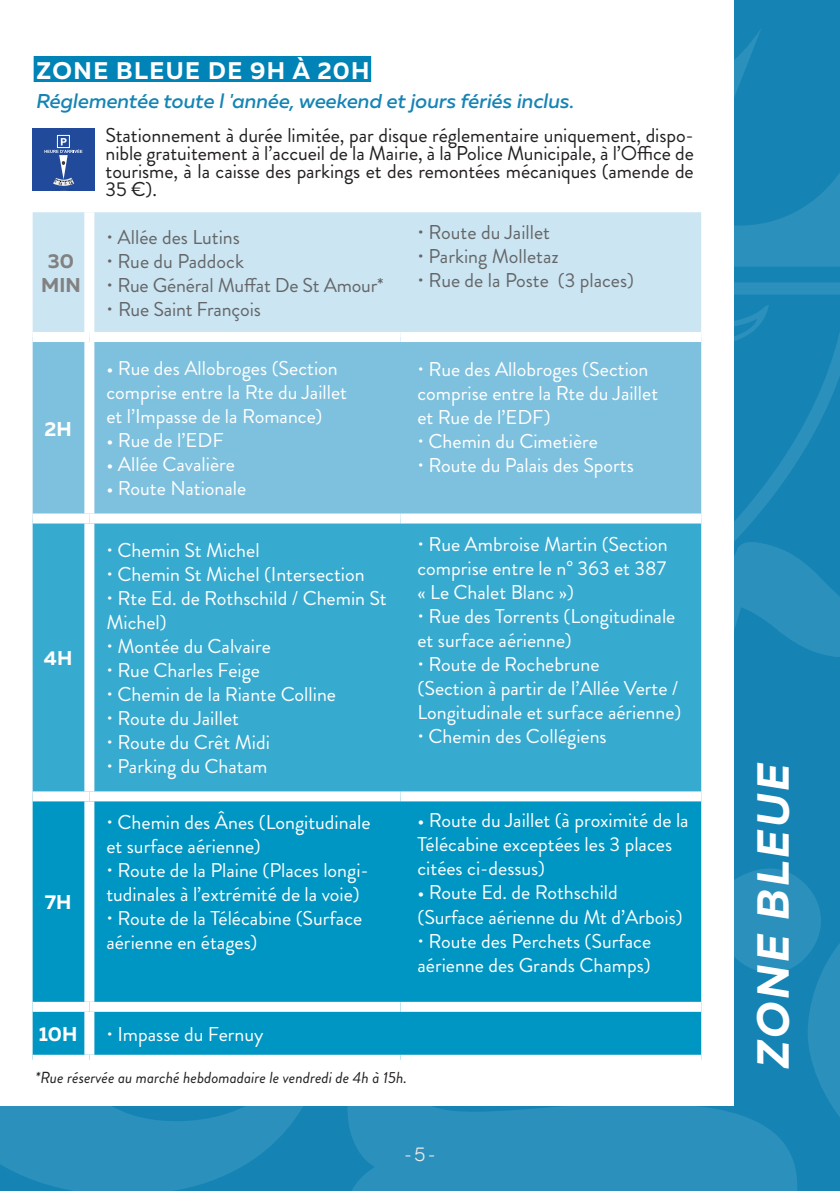
<style>
.page{position:relative;width:840px;height:1191px;background:#fff}
.page>*{position:absolute;margin:0;border:0;box-sizing:border-box;transform-origin:0 0}
.t1{font:italic 700 44.8px "Muller";letter-spacing:.06em;color:#fff}
.t2{font:700 24px "Muller";letter-spacing:.06em;color:#fff}
.t3{font:20px/24px "Brandon Grotesque";color:#fff}
.t4{font:20px/18px "Brandon Grotesque";letter-spacing:-.005em;color:#231f20;text-align:justify}
.t5{font:20px "Brandon Grotesque";color:#646769}
.t6{font:italic 500 20px "Muller";color:#1584b5}
.t7{font:700 20px "Muller";letter-spacing:.005em;color:#fff}
.t8{font:700 20px/24px "Muller";color:#828182;text-align:center}
.t9{font:20px "Bariol";color:#e9e9e9}
.t10{font:italic 16px "Brandon Grotesque";color:#231f20}
.s1{font-family:"Muller"}
</style>
<div class="page">
<div style="left:0;top:0;width:839px;height:1191px;background:#1584b5"></div>
<svg style="left:732px;top:0;width:29px;height:169px"></svg>
<svg style="left:732px;top:295px;width:107px;height:207px"></svg>
<svg style="left:732px;top:169px;width:107px;height:126px;fill:#2b90bc"></svg>
<svg style="left:732px;top:545px;width:107px;height:115px"></svg>
<svg style="left:0;top:1106px;width:303px;height:85px;fill:#2b90bc"></svg>
<svg style="left:821px;top:945px;width:18px;height:171px"></svg>
<svg style="left:347px;top:855px;width:474px;height:336px;fill:#2b90bc"></svg>
<svg style="left:732px;top:305px;width:36px;height:293px"></svg>
<div style="left:0;top:0;width:732px;height:1106px;background:#fff"></div>
<div style="left:34px;top:56px;width:337px;height:26px;background:#0083b6"></div>
<div style="left:33px;top:128px;width:62px;height:62px;background:#224a9c"></div>
<div style="left:57px;top:135px;width:13px;height:13px;border:1px solid #fff"></div>
<svg style="left:44px;top:138px;width:38px;height:53px"></svg>
<div style="left:33px;top:212px;width:667px;height:120px;background:#cce5f2"></div>
<div style="left:33px;top:342px;width:667px;height:171px;background:#7ec1de"></div>
<div style="left:33px;top:523px;width:667px;height:268px;background:#37aad0"></div>
<div style="left:33px;top:801px;width:667px;height:253px;background:#0096c3"></div>
<div style="left:84px;top:342px;width:10px;height:171px;background:#fff"></div>
<div style="left:84px;top:523px;width:10px;height:268px;background:#fff"></div>
<div style="left:84px;top:801px;width:10px;height:200px;background:#fff"></div>
<div style="left:33px;top:1001px;width:56px;height:10px;background:#fff"></div>
<div style="left:89px;top:1001px;width:311px;height:10px;background:#fff"></div>
<div style="left:84px;top:1011px;width:10px;height:43px;background:#fff"></div>
<div style="left:400px;top:1001px;width:300px;height:10px;background:#fff"></div>
<div style="left:84px;top:212px;width:10px;height:120px;background:#fff"></div>
<p class="t2" style="left:37px;top:55px;width:334px">ZONE BLEUE DE 9H À 20H</p>
<p class="t6" style="left:36px;top:89px;width:539px">Réglementée toute l 'année, weekend et jours fériés inclus.</p>
<p class="t8" style="left:41px;top:249px;width:41px">30<br>MIN</p>
<p class="t7" style="left:44px;top:416px;width:29px">2H</p>
<p class="t7" style="left:44px;top:646px;width:30px">4H</p>
<p class="t7" style="left:45px;top:890px;width:28px">7H</p>
<p class="t4" style="left:106px;top:126px;width:589px">Stationnement à durée limitée, par disque réglementaire uniquement, dispo&shy;nible gratuitement à l’accueil de la Mairie, à la Police Municipale, à l’Office de tourisme, à la caisse des parkings et des remontées mécaniques (amende de 35 €).</p>
<p class="t5" style="left:106px;top:223px;width:135px"><span class="s1">•</span> Allée des Lutins</p>
<p class="t5" style="left:106px;top:247px;width:139px"><span class="s1">•</span> Rue du Paddock</p>
<p class="t5" style="left:106px;top:271px;width:279px"><span class="s1">•</span> Rue Général Muffat De St Amour*</p>
<p class="t5" style="left:106px;top:295px;width:156px"><span class="s1">•</span> Rue Saint François</p>
<p class="t3" style="left:106px;top:356px;width:242px">• Rue des Allobroges (Section comprise entre la Rte du Jaillet et l’Impasse de la Romance)</p>
<p class="t3" style="left:106px;top:428px;width:119px">• Rue de l’EDF</p>
<p class="t3" style="left:106px;top:452px;width:130px">• Allée Cavalière</p>
<p class="t3" style="left:106px;top:476px;width:141px">• Route Nationale</p>
<p class="t3" style="left:106px;top:538px;width:155px"><span class="s1">•</span> Chemin St Michel</p>
<p class="t3" style="left:106px;top:562px;width:259px"><span class="s1">•</span> Chemin St Michel (Intersection</p>
<p class="t3" style="left:106px;top:586px;width:282px"><span class="s1">•</span> Rte Ed. de Rothschild / Chemin St<br>Michel)</p>
<p class="t3" style="left:106px;top:634px;width:166px"><span class="s1">•</span> Montée du Calvaire</p>
<p class="t3" style="left:106px;top:658px;width:155px"><span class="s1">•</span> Rue Charles Feige</p>
<p class="t3" style="left:106px;top:682px;width:231px"><span class="s1">•</span> Chemin de la Riante Colline</p>
<p class="t3" style="left:106px;top:706px;width:134px"><span class="s1">•</span> Route du Jaillet</p>
<p class="t3" style="left:106px;top:730px;width:165px"><span class="s1">•</span> Route du Crêt Midi</p>
<p class="t3" style="left:106px;top:754px;width:162px"><span class="s1">•</span> Parking du Chatam</p>
<p class="t3" style="left:106px;top:810px;width:265px"><span class="s1">•</span> Chemin des Ânes (Longitudinale et surface aérienne)</p>
<p class="t3" style="left:106px;top:858px;width:264px"><span class="s1">•</span> Route de la Plaine (Places longi&shy;tudinales à l’extrémité de la voie)</p>
<p class="t3" style="left:106px;top:906px;width:257px"><span class="s1">•</span> Route de la Télécabine (Surface aérienne en étages)</p>
<p class="t5" style="left:417px;top:218px;width:134px"><span class="s1">•</span> Route du Jaillet</p>
<p class="t5" style="left:417px;top:242px;width:143px"><span class="s1">•</span> Parking Molletaz</p>
<p class="t5" style="left:417px;top:266px;width:218px"><span class="s1">•</span> Rue de la Poste (3 places)</p>
<p class="t3" style="left:417px;top:357px;width:242px"><span class="s1">•</span> Rue des Allobroges (Section comprise entre la Rte du Jaillet et Rue de l’EDF)</p>
<p class="t3" style="left:417px;top:429px;width:182px"><span class="s1">•</span> Chemin du Cimetière</p>
<p class="t3" style="left:417px;top:453px;width:218px"><span class="s1">•</span> Route du Palais des Sports</p>
<p class="t3" style="left:417px;top:532px;width:252px;text-align:justify"><span class="s1">•</span> Rue Ambroise Martin (Section comprise entre le n° 363 et 387 « Le Chalet Blanc »)</p>
<p class="t3" style="left:417px;top:604px;width:259px"><span class="s1">•</span> Rue des Torrents (Longitudinale et surface aérienne)</p>
<p class="t3" style="left:417px;top:652px;width:265px"><span class="s1">•</span> Route de Rochebrune<br>(Section à partir de l’Allée Verte /<br>Longitudinale et surface aérienne)</p>
<p class="t3" style="left:417px;top:724px;width:191px"><span class="s1">•</span> Chemin des Collégiens</p>
<p class="t3" style="left:417px;top:809px;width:272px">• Route du Jaillet (à proximité de la<br>Télécabine exceptées les 3 places citées ci-dessus)</p>
<p class="t3" style="left:417px;top:881px;width:266px">• Route Ed. de Rothschild (Surface aérienne du Mt d’Arbois)</p>
<p class="t3" style="left:417px;top:929px;width:235px"><span class="s1">•</span> Route des Perchets (Surface aérienne des Grands Champs)</p>
<p class="t7" style="left:39px;top:1021px;width:40px">10H</p>
<p class="t3" style="left:106px;top:1022px;width:158px"><span class="s1">•</span> Impasse du Fernuy</p>
<p class="t10" style="left:35px;top:1066px;width:373px">*Rue réservée au marché hebdomadaire le vendredi de 4h à 15h.</p>
<p class="t9" style="left:404px;top:1141px;width:33px">- 5 -</p>
<h1 class="t1" style="left:744px;top:1068px;width:307px;rotate:-90deg">ZONE BLEUE</h1>
</div>
